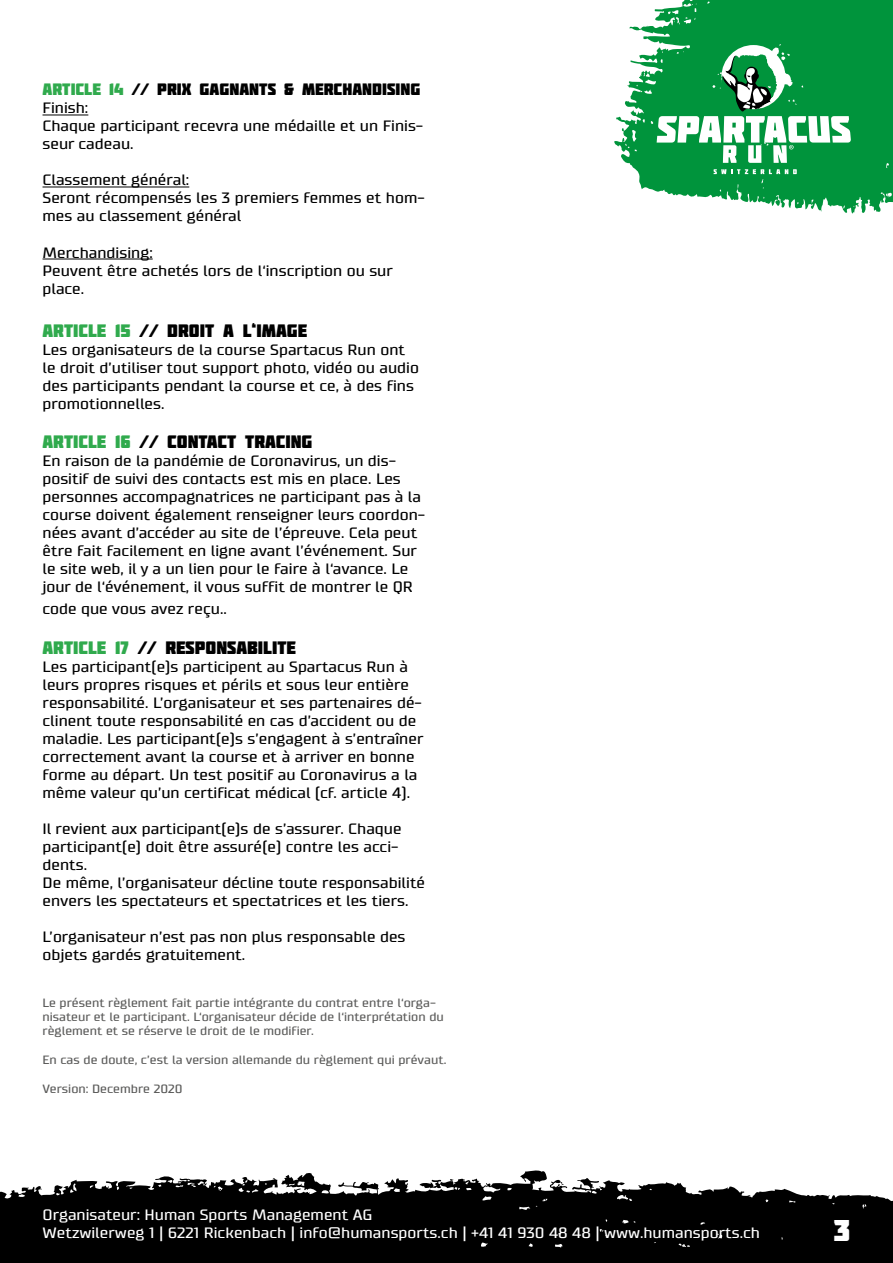
<style>
.page{position:relative;width:893px;height:1263px;background:#fff}
.page>*{position:absolute;margin:0;border:0;box-sizing:border-box;transform-origin:0 0}
.t1{font:30px "Molot";color:#fff}
.t2{font:18px "Molot";color:#000}
.t3{font:16.5px "Molot";color:#000}
.t4{font:15px/18px "Supermolot";color:#000}
.t5{font:15px/18px "Supermolot";color:#fff}
.t6{font:12px/14.4px "Supermolot";color:#5a5a59}
.s1{color:#30aa4d}
</style>
<div class="page">
<svg style="left:0;top:1170px;width:893px;height:93px;fill:#000"></svg>
<svg style="left:614px;top:0;width:279px;height:214px;fill:#00943c"></svg>
<svg style="left:714px;top:169px;width:83px;height:5px"></svg>
<svg style="left:657px;top:44px;width:194px;height:119px"></svg>
<hr style="left:43px;top:115px;width:45px;height:1px;background:#000">
<hr style="left:43px;top:187px;width:146px;height:1px;background:#000">
<hr style="left:43px;top:259px;width:110px;height:1px;background:#000">
<p class="t3" style="left:43px;top:80px;width:379px"><span class="s1">ARTICLE 14</span> // PRIX GAGNANTS &amp; MERCHANDISING</p>
<p class="t4" style="left:43px;top:99px;width:382px">Finish:<br>Chaque participant recevra une médaille et un Finis&shy;seur cadeau.</p>
<p class="t4" style="left:43px;top:171px;width:384px">Classement général:<br>Seront récompensés les 3 premiers femmes et hom&shy;mes au classement général</p>
<p class="t4" style="left:43px;top:243px;width:352px">Merchandising:<br>Peuvent être achetés lors de l‘inscription ou sur place.</p>
<p class="t2" style="left:43px;top:320px;width:266px"><span class="s1">ARTICLE 15</span> // DROIT A L‘IMAGE</p>
<p class="t4" style="left:43px;top:341px;width:378px">Les organisateurs de la course Spartacus Run ont le droit d’utiliser tout support photo, vidéo ou audio des participants pendant la course et ce, à des fins promotionnelles.</p>
<p class="t2" style="left:43px;top:431px;width:271px"><span class="s1">ARTICLE 16</span> // CONTACT TRACING</p>
<p class="t4" style="left:43px;top:452px;width:384px">En raison de la pandémie de Coronavirus, un dis&shy;positif de suivi des contacts est mis en place. Les personnes accompagnatrices ne participant pas à la course doivent également renseigner leurs coordon&shy;nées avant d’accéder au site de l’épreuve. Cela peut être fait facilement en ligne avant l’événement. Sur le site web, il y a un lien pour le faire à l‘avance. Le jour de l‘événement, il vous suffit de montrer le QR</p>
<p class="t4" style="left:43px;top:600px;width:186px">code que vous avez reçu..</p>
<p class="t2" style="left:43px;top:636px;width:255px"><span class="s1">ARTICLE 17</span> // RESPONSABILITE</p>
<p class="t4" style="left:43px;top:657px;width:382px">Les participant(e)s participent au Spartacus Run à leurs propres risques et périls et sous leur entière responsabilité. L’organisateur et ses partenaires dé&shy;clinent toute responsabilité en cas d’accident ou de maladie. Les participant(e)s s’engagent à s’entraîner correctement avant la course et à arriver en bonne forme au départ. Un test positif au Coronavirus a la même valeur qu’un certificat médical (cf. article 4).</p>
<p class="t4" style="left:43px;top:819px;width:384px">Il revient aux participant(e)s de s’assurer. Chaque participant(e) doit être assuré(e) contre les acci&shy;dents.<br>De même, l’organisateur décline toute responsabilité envers les spectateurs et spectatrices et les tiers.</p>
<p class="t4" style="left:43px;top:927px;width:364px">L’organisateur n’est pas non plus responsable des objets gardés gratuitement.</p>
<p class="t6" style="left:43px;top:995px;width:403px">Le présent règlement fait partie intégrante du contrat entre l‘orga&shy;nisateur et le participant. L‘organisateur décide de l‘interprétation du règlement et se réserve le droit de le modifier.</p>
<p class="t6" style="left:43px;top:1053px;width:405px">En cas de doute, c’est la version allemande du règlement qui prévaut.</p>
<p class="t6" style="left:43px;top:1082px;width:142px">Version: Decembre 2020</p>
<p class="t5" style="left:43px;top:1206px;width:719px">Organisateur: Human Sports Management AG<br>Wetzwilerweg 1 | 6221 Rickenbach | info@humansports.ch | +41 41 930 48 48 | www.humansports.ch</p>
<h1 class="t1" style="left:834px;top:1213px;width:18px">3</h1>
</div>
